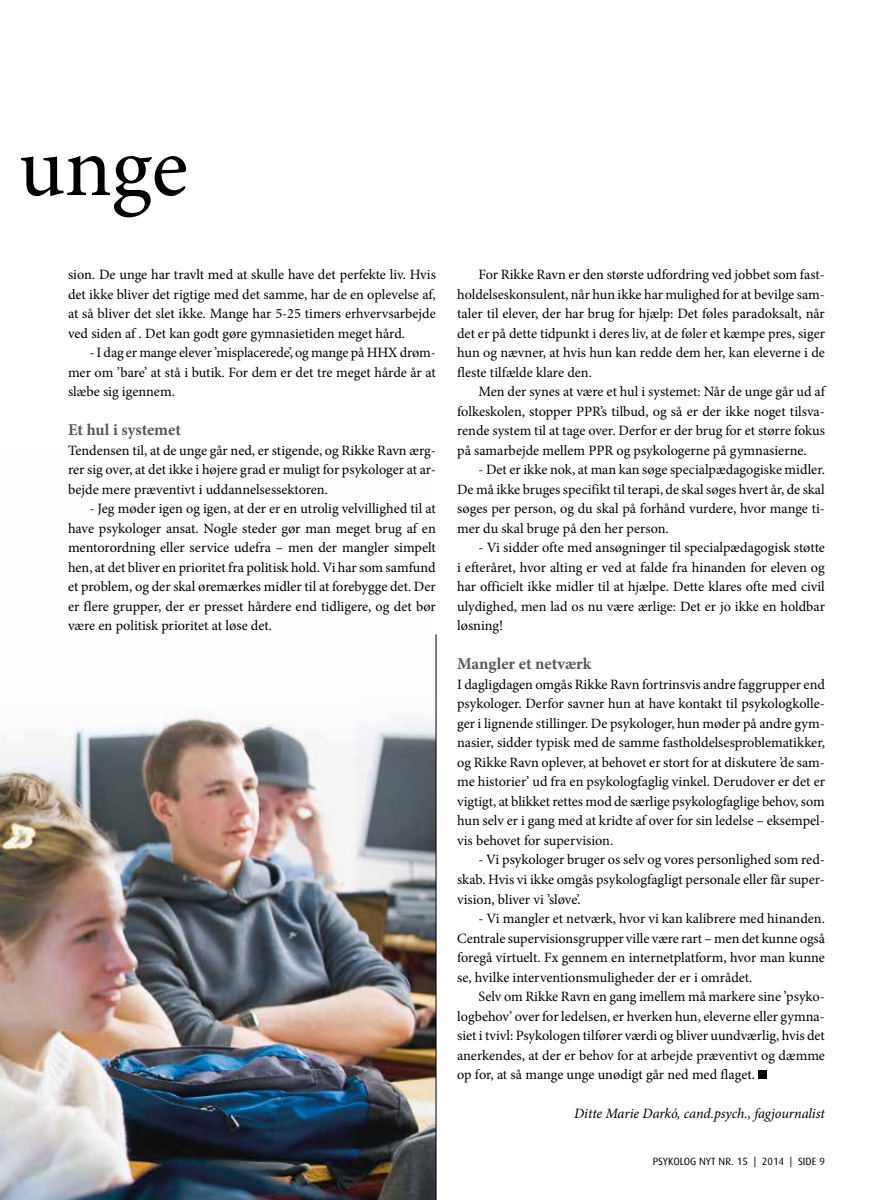
<style>
.page{position:relative;width:893px;height:1200px;background:#fff}
.page>*{position:absolute;margin:0;border:0;box-sizing:border-box;transform-origin:0 0}
.t1{font:86.85px "Minion Pro";color:#000}
.t2{font:700 16.5px "Minion Pro";color:#575756}
.t3{font:14.25px/19.5px "Minion Pro";color:#000;text-align:justify}
.t4{font:italic 14.25px "Minion Pro";letter-spacing:-.01em;color:#000}
.t5{font:10.5px "Dax";color:#000}
</style>
<div class="page">
<img style="left:0;top:634px;width:436px;height:565px">
<div style="left:758px;top:1070px;width:9px;height:8px;background:#000"></div>
<hr style="left:436px;top:634px;width:1px;height:565px;background:#000">
<h1 class="t1" style="left:19px;top:109px;width:171px">unge</h1>
<p class="t3" style="left:68px;top:265px;width:369px">sion. De unge har travlt med at skulle have det perfekte liv. Hvis det ikke bliver det rigtige med det samme, har de en oplevelse af, at så bliver det slet ikke. Mange har 5-25 timers erhvervsarbejde ved siden af . Det kan godt gøre gymnasietiden meget hård.</p>
<p class="t3" style="left:68px;top:343px;width:369px;text-indent:21px">- I dag er mange elever ’misplacerede’, og mange på HHX drøm&shy;mer om ’bare’ at stå i butik. For dem er det tre meget hårde år at slæbe sig igennem.</p>
<p class="t2" style="left:68px;top:418px;width:115px">Et hul i systemet</p>
<p class="t3" style="left:68px;top:440px;width:369px">Tendensen til, at de unge går ned, er stigende, og Rikke Ravn ærg&shy;rer sig over, at det ikke i højere grad er muligt for psykologer at ar&shy;bejde mere præventivt i uddannelsessektoren.</p>
<p class="t3" style="left:68px;top:499px;width:369px;text-indent:21px">- Jeg møder igen og igen, at der er en utrolig velvillighed til at have psykologer ansat. Nogle steder gør man meget brug af en mentorordning eller service udefra – men der mangler simpelt hen, at det bliver en prioritet fra politisk hold. Vi har som samfund et problem, og der skal øremærkes midler til at forebygge det. Der er flere grupper, der er presset hårdere end tidligere, og det bør være en politisk prioritet at løse det.</p>
<p class="t3" style="left:457px;top:265px;width:369px;text-indent:21px">For Rikke Ravn er den største udfordring ved jobbet som fast&shy;holdelseskonsulent, når hun ikke har mulighed for at bevilge sam&shy;taler til elever, der har brug for hjælp: Det føles paradoksalt, når det er på dette tidpunkt i deres liv, at de føler et kæmpe pres, siger hun og nævner, at hvis hun kan redde dem her, kan eleverne i de fleste tilfælde klare den.</p>
<p class="t3" style="left:457px;top:382px;width:369px;text-indent:21px">Men der synes at være et hul i systemet: Når de unge går ud af folkeskolen, stopper PPR’s tilbud, og så er der ikke noget tilsva&shy;rende system til at tage over. Derfor er der brug for et større fokus på samarbejde mellem PPR og psykologerne på gymnasierne.</p>
<p class="t3" style="left:457px;top:460px;width:369px;text-indent:21px">- Det er ikke nok, at man kan søge specialpædagogiske midler.<br>De må ikke bruges specifikt til terapi, de skal søges hvert år, de skal søges per person, og du skal på forhånd vurdere, hvor mange ti&shy;mer du skal bruge på den her person.</p>
<p class="t3" style="left:457px;top:537px;width:369px;text-indent:21px">- Vi sidder ofte med ansøgninger til specialpædagogisk støtte i efteråret, hvor alting er ved at falde fra hinanden for eleven og har officielt ikke midler til at hjælpe. Dette klares ofte med civil ulydighed, men lad os nu være ærlige: Det er jo ikke en holdbar løsning!</p>
<p class="t2" style="left:457px;top:652px;width:136px">Mangler et netværk</p>
<p class="t3" style="left:457px;top:674px;width:369px">I dagligdagen omgås Rikke Ravn fortrinsvis andre faggrupper end psykologer. Derfor savner hun at have kontakt til psykologkolle&shy;ger i lignende stillinger. De psykologer, hun møder på andre gym&shy;nasier, sidder typisk med de samme fastholdelsesproblematikker, og Rikke Ravn oplever, at behovet er stort for at diskutere ’de sam&shy;me historier’ ud fra en psykologfaglig vinkel. Derudover er det er vigtigt, at blikket rettes mod de særlige psykologfaglige behov, som hun selv er i gang med at kridte af over for sin ledelse – eksempel&shy;vis behovet for supervision.</p>
<p class="t3" style="left:457px;top:850px;width:369px;text-indent:21px">- Vi psykologer bruger os selv og vores personlighed som red&shy;skab. Hvis vi ikke omgås psykologfagligt personale eller får super&shy;vision, bliver vi ’sløve’.</p>
<p class="t3" style="left:457px;top:908px;width:369px;text-indent:21px">- Vi mangler et netværk, hvor vi kan kalibrere med hinanden.<br>Centrale supervisionsgrupper ville være rart – men det kunne også foregå virtuelt. Fx gennem en internetplatform, hvor man kunne se, hvilke interventionsmuligheder der er i området.</p>
<p class="t3" style="left:457px;top:986px;width:369px;text-indent:21px">Selv om Rikke Ravn en gang imellem må markere sine ’psyko&shy;logbehov’ over for ledelsen, er hverken hun, eleverne eller gymna&shy;siet i tvivl: Psykologen tilfører værdi og bliver uundværlig, hvis det anerkendes, at der er behov for at arbejde præventivt og dæmme op for, at så mange unge unødigt går ned med flaget.</p>
<p class="t4" style="left:574px;top:1103px;width:252px">Ditte Marie Darkó, cand.psych., fagjournalist</p>
<p class="t5" style="left:653px;top:1154px;width:174px">PSYKOLOG NYT NR. 15 | 2014 | SIDE 9</p>
</div>
